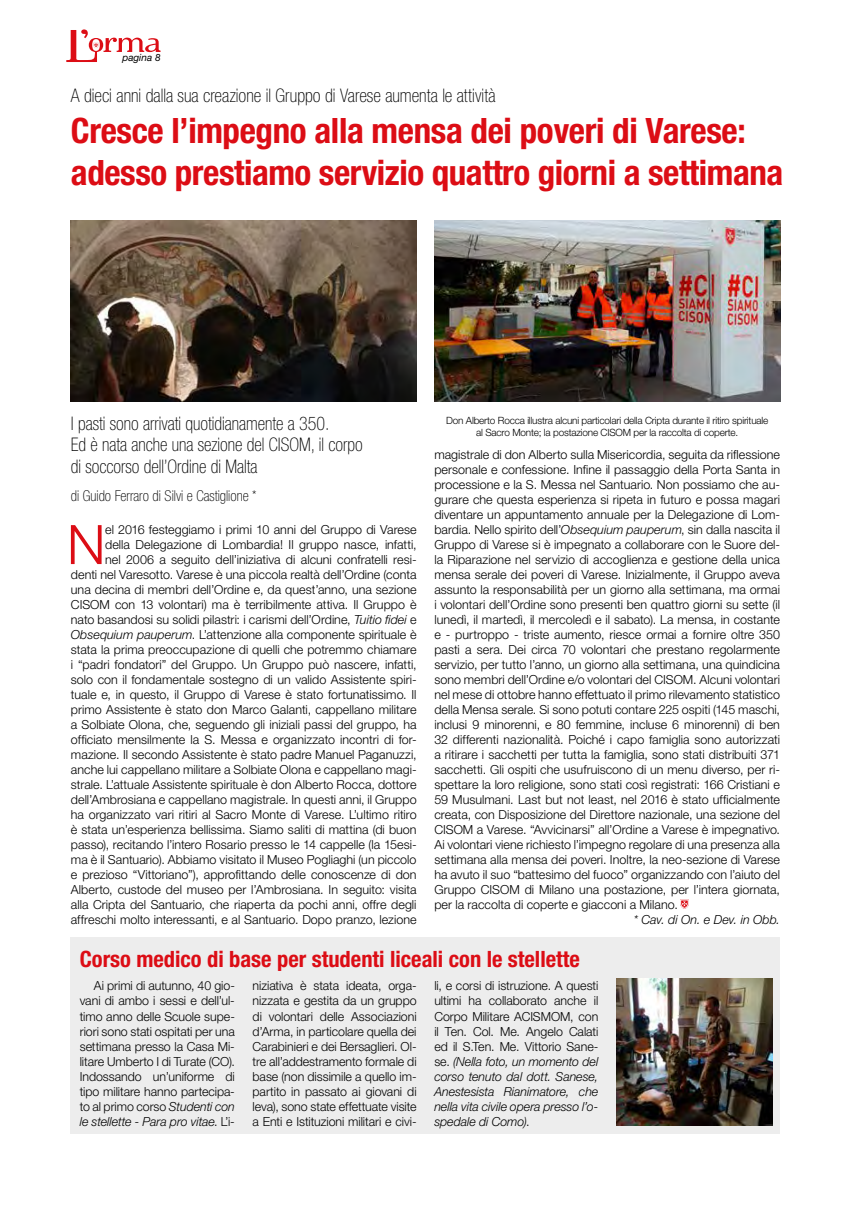
<style>
.page{position:relative;width:851px;height:1205px;background:#fff}
.page>*{position:absolute;margin:0;border:0;box-sizing:border-box;transform-origin:0 0}
.t1{font:300 54.5px "Helvetica Neue LT Std";color:#dc0d15}
.t2{font:700 condensed 35px/41.2px "Helvetica Neue LT Std";letter-spacing:-.01em;color:#dc0d15}
.t3{font:700 condensed 22.5px "Helvetica Neue LT Std";color:#dc0d15}
.t4{font:100 condensed 18.75px/21.2px "Helvetica Neue LT Std";color:#000;scale:.96 1}
.t5{font:100 condensed 18.75px "Helvetica Neue LT Std";color:#000}
.t6{font:100 condensed 15px "Helvetica Neue LT Std";color:#000}
.t7{font:300 12.5px/15px "Helvetica Neue LT Std";color:#000;text-align:justify}
.t8{font:italic 300 12.5px "Helvetica Neue LT Std";letter-spacing:.005em;color:#000}
.t9{font:300 10px/12px "Helvetica Neue LT Std";letter-spacing:-.02em;color:#000;text-align:center}
.t10{font:italic 10px "Helvetica Neue LT Std";color:#000}
.s1{font-style:italic}
</style>
<div class="page">
<svg style="left:66px;top:29px;width:94px;height:33px"></svg>
<div style="left:71px;top:938px;width:709px;height:196px;background:#ededed"></div>
<img style="left:71px;top:220px;width:345px;height:182px">
<img style="left:434px;top:220px;width:346px;height:182px">
<svg style="left:680px;top:899px;width:8px;height:10px"></svg>
<img style="left:616px;top:978px;width:156px;height:147px">
<p class="t10" style="left:122px;top:52px;width:40px">pagina 8</p>
<h3 class="t5" style="left:71px;top:85px;width:426px">A dieci anni dalla sua creazione il Gruppo di Varese aumenta le attività</h3>
<h2 class="t2" style="left:71px;top:110px;width:713px">Cresce l’impegno alla mensa dei poveri di Varese: adesso prestiamo servizio quattro giorni a settimana</h2>
<h3 class="t4" style="left:71px;top:413px;width:305px">I pasti sono arrivati quotidianamente a 350.<br>Ed è nata anche una sezione del CISOM, il corpo di soccorso dell’Ordine di Malta</h3>
<p class="t6" style="left:71px;top:488px;width:187px">di Guido Ferraro di Silvi e Castiglione *</p>
<p class="t7" style="left:71px;top:522px;width:347px;text-align:right">el 2016 festeggiamo i primi 10 anni del Gruppo di Varese<br>della Delegazione di Lombardia! Il gruppo nasce, infatti,<br>nel 2006 a seguito dell’iniziativa di alcuni confratelli resi-<br>denti nel Varesotto. Varese è una piccola realtà dell’Ordine (conta una decina di membri dell’Ordine e, da quest’anno, una sezione CISOM con 13 volontari) ma è terribilmente attiva. Il Gruppo è nato basandosi su solidi pilastri: i carismi dell’Ordine, <span class="s1">Tuitio fidei</span> e <span class="s1">Obsequium pauperum</span>. L’attenzione alla componente spirituale è stata la prima preoccupazione di quelli che potremmo chiamare i “padri fondatori” del Gruppo. Un Gruppo può nascere, infatti, solo con il fondamentale sostegno di un valido Assistente spiri&shy;tuale e, in questo, il Gruppo di Varese è stato fortunatissimo. Il primo Assistente è stato don Marco Galanti, cappellano militare a Solbiate Olona, che, seguendo gli iniziali passi del gruppo, ha officiato mensilmente la S. Messa e organizzato incontri di for&shy;mazione. Il secondo Assistente è stato padre Manuel Paganuzzi, anche lui cappellano militare a Solbiate Olona e cappellano magi&shy;strale. L’attuale Assistente spirituale è don Alberto Rocca, dottore dell’Ambrosiana e cappellano magistrale. In questi anni, il Gruppo ha organizzato vari ritiri al Sacro Monte di Varese. L’ultimo ritiro è stata un’esperienza bellissima. Siamo saliti di mattina (di buon passo), recitando l’intero Rosario presso le 14 cappelle (la 15esi&shy;ma è il Santuario). Abbiamo visitato il Museo Pogliaghi (un piccolo e prezioso “Vittoriano”), approfittando delle conoscenze di don Alberto, custode del museo per l’Ambrosiana. In seguito: visita alla Cripta del Santuario, che riaperta da pochi anni, offre degli affreschi molto interessanti, e al Santuario. Dopo pranzo, lezione</p>
<h1 class="t1" style="left:67px;top:511px;width:40px">N</h1>
<p class="t9" style="left:446px;top:414px;width:323px">Don Alberto Rocca illustra alcuni particolari della Cripta durante il ritiro spirituale al Sacro Monte; la postazione CISOM per la raccolta di coperte.</p>
<p class="t7" style="left:434px;top:447px;width:347px">magistrale di don Alberto sulla Misericordia, seguita da riflessione personale e confessione. Infine il passaggio della Porta Santa in processione e la S. Messa nel Santuario. Non possiamo che au&shy;gurare che questa esperienza si ripeta in futuro e possa magari diventare un appuntamento annuale per la Delegazione di Lom&shy;bardia. Nello spirito dell’<span class="s1">Obsequium pauperum</span>, sin dalla nascita il Gruppo di Varese si è impegnato a collaborare con le Suore del&shy;la Riparazione nel servizio di accoglienza e gestione della unica mensa serale dei poveri di Varese. Inizialmente, il Gruppo aveva assunto la responsabilità per un giorno alla settimana, ma ormai i volontari dell’Ordine sono presenti ben quattro giorni su sette (il lunedì, il martedì, il mercoledì e il sabato). La mensa, in costante e - purtroppo - triste aumento, riesce ormai a fornire oltre 350 pasti a sera. Dei circa 70 volontari che prestano regolarmente servizio, per tutto l’anno, un giorno alla settimana, una quindicina sono membri dell’Ordine e/o volontari del CISOM. Alcuni volontari nel mese di ottobre hanno effettuato il primo rilevamento statistico della Mensa serale. Si sono potuti contare 225 ospiti (145 maschi, inclusi 9 minorenni, e 80 femmine, incluse 6 minorenni) di ben 32 differenti nazionalità. Poiché i capo famiglia sono autorizzati a ritirare i sacchetti per tutta la famiglia, sono stati distribuiti 371 sacchetti. Gli ospiti che usufruiscono di un menu diverso, per ri&shy;spettare la loro religione, sono stati così registrati: 166 Cristiani e 59 Musulmani. Last but not least, nel 2016 è stato ufficialmente creata, con Disposizione del Direttore nazionale, una sezione del CISOM a Varese. “Avvicinarsi” all’Ordine a Varese è impegnativo.<br>Ai volontari viene richiesto l’impegno regolare di una presenza alla settimana alla mensa dei poveri. Inoltre, la neo-sezione di Varese ha avuto il suo “battesimo del fuoco” organizzando con l’aiuto del Gruppo CISOM di Milano una postazione, per l’intera giornata, per la raccolta di coperte e giacconi a Milano.</p>
<p class="t8" style="left:633px;top:912px;width:148px">* Cav. di On. e Dev. in Obb.</p>
<h3 class="t3" style="left:80px;top:945px;width:501px">Corso medico di base per studenti liceali con le stellette</h3>
<p class="t7" style="left:80px;top:978px;width:157px;text-indent:14px">Ai primi di autunno, 40 gio&shy;vani di ambo i sessi e dell’ul&shy;timo anno delle Scuole supe&shy;riori sono stati ospitati per una settimana presso la Casa Mi&shy;litare Umberto I di Turate (CO).<br>Indossando un’uniforme di tipo militare hanno partecipa&shy;to al primo corso <span class="s1">Studenti con le stellette - Para pro vitae</span>. L’i-</p>
<p class="t7" style="left:252px;top:978px;width:165px">niziativa è stata ideata, orga&shy;nizzata e gestita da un gruppo di volontari delle Associazioni d’Arma, in particolare quella dei Carabinieri e dei Bersaglieri. Ol&shy;tre all’addestramento formale di base (non dissimile a quello im&shy;partito in passato ai giovani di leva), sono state effettuate visite a Enti e Istituzioni militari e civi-</p>
<p class="t7" style="left:434px;top:978px;width:165px">li, e corsi di istruzione. A questi ultimi ha collaborato anche il Corpo Militare ACISMOM, con il Ten. Col. Me. Angelo Calati ed il S.Ten. Me. Vittorio Sane&shy;se. <span class="s1">(Nella foto, un momento del corso tenuto dal dott. Sanese, Anestesista Rianimatore, che nella vita civile opera presso l’o&shy;spedale di Como)</span>.</p>
</div>
